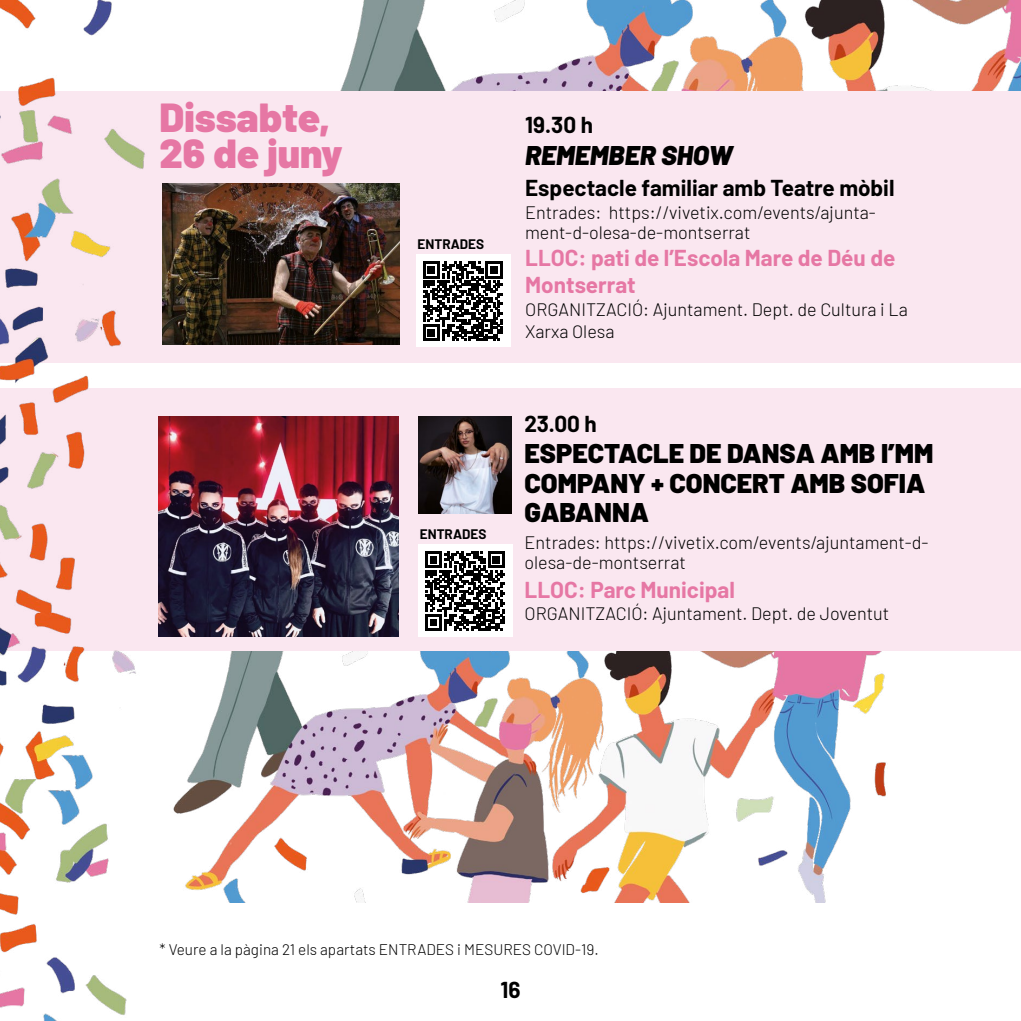
<style>
.page{position:relative;width:1021px;height:1021px;background:#fff}
.page>*{position:absolute;margin:0;border:0;box-sizing:border-box;transform-origin:0 0}
.t1{font:900 40.5px/36px "Barlow";color:#e677a4}
.t2{font:900 27px/29.2px "Barlow";color:#000}
.t3{font:italic 900 27px "Barlow";color:#000}
.t4{font:700 22.5px/27px "Barlow";color:#e677a4}
.t5{font:700 22.5px "Barlow";color:#000}
.t6{font:300 18px/20.2px "Barlow";color:#000}
.t7{font:300 15.3px "Barlow";color:#000}
.t8{font:700 13.5px "Barlow";color:#000}
</style>
<div class="page">
<img style="left:173px;top:651px;width:713px;height:251px">
<img style="left:218px;top:0;width:802px;height:92px">
<div style="left:0;top:388px;width:1020px;height:263px;background:#fae7f0"></div>
<img style="left:159px;top:416px;width:240px;height:221px">
<img style="left:418px;top:416px;width:93px;height:97px">
<div style="left:0;top:92px;width:1020px;height:271px;background:#fae7f0"></div>
<div style="left:416px;top:255px;width:95px;height:92px;background:#fff"></div>
<svg style="left:423px;top:261px;width:79px;height:80px"></svg>
<img style="left:162px;top:183px;width:237px;height:161px">
<img style="left:0;top:0;width:159px;height:1020px">
<div style="left:418px;top:545px;width:95px;height:92px;background:#fff"></div>
<svg style="left:425px;top:551px;width:80px;height:80px"></svg>
<h1 class="t1" style="left:159px;top:97px;width:185px">Dissabte,<br>26 de juny</h1>
<p class="t8" style="left:417px;top:234px;width:68px">ENTRADES</p>
<p class="t8" style="left:420px;top:524px;width:68px">ENTRADES</p>
<p class="t5" style="left:525px;top:108px;width:69px">19.30 h</p>
<h2 class="t3" style="left:525px;top:135px;width:209px">REMEMBER SHOW</h2>
<p class="t5" style="left:525px;top:171px;width:371px">Espectacle familiar amb Teatre mòbil</p>
<p class="t6" style="left:525px;top:201px;width:352px">Entrades: https://vivetix.com/events/ajunta&shy;ment-d-olesa-de-montserrat</p>
<p class="t4" style="left:525px;top:243px;width:372px">LLOC: pati de l’Escola Mare de Déu de<br>Montserrat</p>
<p class="t6" style="left:525px;top:297px;width:384px;line-height:22.5px">ORGANITZACIÓ: Ajuntament. Dept. de Cultura i La<br>Xarxa Olesa</p>
<p class="t5" style="left:524px;top:407px;width:74px">23.00 h</p>
<h2 class="t2" style="left:524px;top:437px;width:410px">ESPECTACLE DE DANSA AMB I’MM<br>COMPANY + CONCERT AMB SOFIA<br>GABANNA</h2>
<p class="t6" style="left:524px;top:530px;width:405px">Entrades: https://vivetix.com/events/ajuntament-d&shy;olesa-de-montserrat</p>
<p class="t4" style="left:524px;top:574px;width:212px">LLOC: Parc Municipal</p>
<p class="t6" style="left:524px;top:602px;width:366px">ORGANITZACIÓ: Ajuntament. Dept. de Joventut</p>
<p class="t7" style="left:159px;top:938px;width:440px">* Veure a la pàgina 21 els apartats ENTRADES i MESURES COVID-19.</p>
<p class="t5" style="left:500px;top:973px;width:22px">16</p>
</div>
